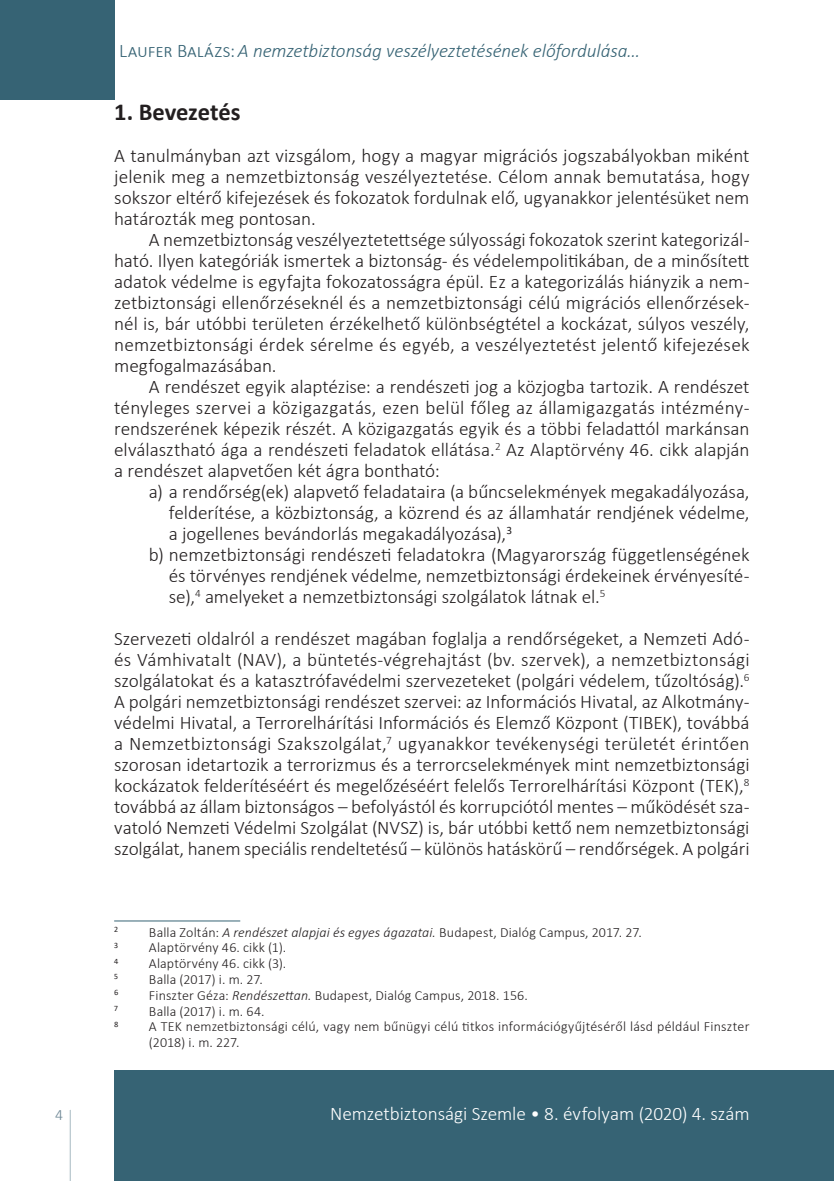
<style>
.page{position:relative;width:834px;height:1181px;background:#fff}
.page>*{position:absolute;margin:0;border:0;box-sizing:border-box;transform-origin:0 0}
.Head_1{font:700 24.5px "Calibri";letter-spacing:-.005em;color:#231f20}
.Body___SB_3_mm{font:300 19.25px/21px "Calibri";letter-spacing:-.01em;color:#231f20;text-align:justify}
.Body{font:300 19.25px/21px "Calibri";letter-spacing:-.005em;color:#231f20;text-align:justify}
.List___a__b{font:300 19.25px/21px "Calibri";letter-spacing:-.005em;color:#231f20;text-align:justify}
.Body___1st{font:300 19.25px/21px "Calibri";letter-spacing:-.005em;color:#231f20;text-align:justify}
.t1{font:italic 300 19.25px "Calibri";letter-spacing:-.01em;color:#366374}
.t2{font:300 19.25px "Calibri";letter-spacing:-.005em;color:#fff}
.t3{font:300 15.75px "Calibri";color:#6c8694}
.Footnote_text{font:300 14px/15.8px "Calibri";letter-spacing:.01em;color:#231f20}
.Footnote_text-2{font:8.22px "Calibri";color:#231f20}
.s1{font-style:normal}
.s2{font-style:italic}
</style>
<div class="page">
<svg style="left:69px;top:1110px;width:2px;height:71px"></svg>
<div style="left:0;top:0;width:114px;height:99px;background:#366374"></div>
<div style="left:114px;top:1070px;width:719px;height:111px;background:#366374"></div>
<hr style="left:833px;top:1070px;width:1px;height:111px;background:#366374">
<hr style="left:114px;top:920px;width:126px;height:1px;background:#366374">
<p class="t1" style="left:119px;top:39px;width:522px"><span class="s1">Laufer Balázs:</span>A nemzetbiztonság veszélyeztetésének előfordulása…</p>
<p class="Head_1" style="left:114px;top:95px;width:128px">1. Bevezetés</p>
<p class="Body___1st" style="left:114px;top:145px;width:636px">A tanulmányban azt vizsgálom, hogy a magyar migrációs jogszabályokban miként jelenik meg a nemzetbiztonság veszélyeztetése. Célom annak bemutatása, hogy sokszor eltérő kifejezések és fokozatok fordulnak elő, ugyanakkor jelentésüket nem határozták meg pontosan.</p>
<p class="Body" style="left:114px;top:229px;width:636px;text-indent:35px">A nemzetbiztonság veszélyeztetettsége súlyossági fokozatok szerint kategorizál&shy;ható. Ilyen kategóriák ismertek a biztonság- és védelempolitikában, de a minősített adatok védelme is egyfajta fokozatosságra épül. Ez a kategorizálás hiányzik a nem&shy;zetbiztonsági ellenőrzéseknél és a nemzetbiztonsági célú migrációs ellenőrzések&shy;nél is, bár utóbbi területen érzékelhető különbségtétel a kockázat, súlyos veszély, nemzetbiztonsági érdek sérelme és egyéb, a veszélyeztetést jelentő kifejezések megfogalmazásában.</p>
<p class="Body" style="left:114px;top:376px;width:636px;text-indent:35px">A rendészet egyik alaptézise: a rendészeti jog a közjogba tartozik. A rendészet tényleges szervei a közigazgatás, ezen belül főleg az államigazgatás intézmény&shy;rendszerének képezik részét. A közigazgatás egyik és a többi feladattól markánsan elválasztható ága a rendészeti feladatok ellátása.<sup>2</sup> Az Alaptörvény 46. cikk alapján a rendészet alapvetően két ágra bontható:</p>
<p class="List___a__b" style="left:169px;top:481px;width:582px;text-indent:-20px">a) a rendőrség(ek) alapvető feladataira (a bűncselekmények megakadályozása, felderítése, a közbiztonság, a közrend és az államhatár rendjének védelme, a jogellenes bevándorlás megakadályozása),<sup>3</sup></p>
<p class="List___a__b" style="left:169px;top:544px;width:582px;text-indent:-20px">b) nemzetbiztonsági rendészeti feladatokra (Magyarország függetlenségének és törvényes rendjének védelme, nemzetbiztonsági érdekeinek érvényesíté&shy;se),<sup>4</sup> amelyeket a nemzetbiztonsági szolgálatok látnak el.<sup>5</sup></p>
<p class="Body___SB_3_mm" style="left:114px;top:628px;width:636px">Szervezeti oldalról a rendészet magában foglalja a rendőrségeket, a Nemzeti Adó&shy;és Vámhivatalt (NAV), a büntetés-végrehajtást (bv. szervek), a nemzetbiztonsági szolgálatokat és a katasztrófavédelmi szervezeteket (polgári védelem, tűzoltóság).<sup>6<br></sup>A polgári nemzetbiztonsági rendészet szervei: az Információs Hivatal, az Alkotmány&shy;védelmi Hivatal, a Terrorelhárítási Információs és Elemző Központ (TIBEK), továbbá a Nemzetbiztonsági Szakszolgálat,<sup>7</sup> ugyanakkor tevékenységi területét érintően szorosan idetartozik a terrorizmus és a terrorcselekmények mint nemzetbiztonsági kockázatok felderítéséért és megelőzéséért felelős Terrorelhárítási Központ (TEK),<sup>8 </sup>továbbá az állam biztonságos – befolyástól és korrupciótól mentes – működését sza&shy;vatoló Nemzeti Védelmi Szolgálat (NVSZ) is, bár utóbbi kettő nem nemzetbiztonsági szolgálat, hanem speciális rendeltetésű – különös hatáskörű – rendőrségek. A polgári</p>
<p class="Footnote_text-2" style="left:114px;top:923px;width:5px">2</p>
<p class="Footnote_text" style="left:149px;top:924px;width:494px">Balla Zoltán: <span class="s2">A rendészet alapjai és egyes ágazatai.</span> Budapest, Dialóg Campus, 2017. 27.</p>
<p class="Footnote_text-2" style="left:114px;top:939px;width:5px">3</p>
<p class="Footnote_text" style="left:149px;top:940px;width:139px">Alaptörvény 46. cikk (1).</p>
<p class="Footnote_text-2" style="left:114px;top:955px;width:6px">4</p>
<p class="Footnote_text" style="left:149px;top:955px;width:139px">Alaptörvény 46. cikk (3).</p>
<p class="Footnote_text-2" style="left:114px;top:971px;width:5px">5</p>
<p class="Footnote_text" style="left:149px;top:971px;width:115px">Balla (2017) i. m. 27.</p>
<p class="Footnote_text-2" style="left:114px;top:986px;width:6px">6</p>
<p class="Footnote_text" style="left:149px;top:987px;width:380px">Finszter Géza: <span class="s2">Rendészettan.</span> Budapest, Dialóg Campus, 2018. 156.</p>
<p class="Footnote_text-2" style="left:114px;top:1002px;width:5px">7</p>
<p class="Footnote_text" style="left:149px;top:1003px;width:117px">Balla (2017) i. m. 64.</p>
<p class="Footnote_text-2" style="left:114px;top:1018px;width:6px">8</p>
<p class="Footnote_text" style="left:149px;top:1018px;width:602px">A TEK nemzetbiztonsági célú, vagy nem bűnügyi célú titkos információgyűjtéséről lásd például Finszter (2018) i. m. 227.</p>
<p class="t3" style="left:55px;top:1105px;width:9px">4</p>
<p class="t2" style="left:330px;top:1102px;width:421px">Nemzetbiztonsági Szemle • 8. évfolyam (2020) 4. szám</p>
</div>
